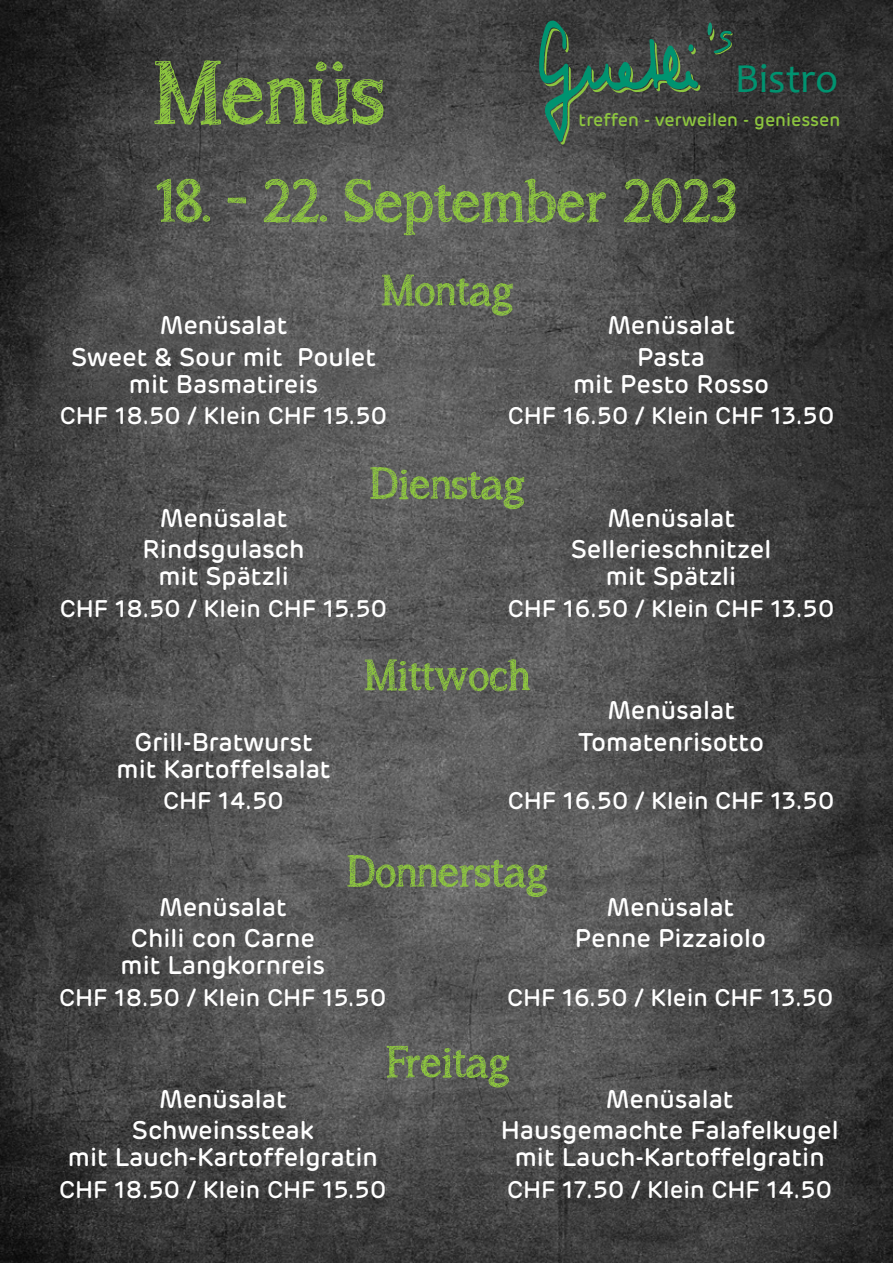
<style>
.page{position:relative;width:893px;height:1263px;background:#fff}
.page>*{position:absolute;margin:0;border:0;box-sizing:border-box;transform-origin:0 0}
.t1{font:108px "asongforjennifer";color:#8dc63f}
.t2{font:72px "asongforjennifer";color:#8dc63f}
.t3{font:52.5px "asongforjennifer";color:#8dc63f}
.t4{font:41.55px "Candara";color:#009370}
.t5{font:500 25.5px/31.5px "Rubrik";color:#fff;text-align:center}
.t6{font:500 24px "Rubrik";color:#fff}
.t7{font:500 18px "Rubrik";color:#8dc63f}
</style>
<div class="page">
<img style="left:0;top:0;width:893px;height:1263px">
<svg style="left:539px;top:21px;width:161px;height:124px;background:#3b5449"></svg>
<svg style="left:707px;top:22px;width:25px;height:32px"></svg>
<h1 class="t1" style="left:154px;top:35px;width:232px">Menüs</h1>
<h3 class="t4" style="left:735px;top:52px;width:105px">Bistro</h3>
<p class="t7" style="left:579px;top:109px;width:263px">treffen - verweilen - geniessen</p>
<h2 class="t2" style="left:156px;top:163px;width:582px">18. - 22. September 2023</h2>
<h3 class="t3" style="left:382px;top:262px;width:133px">Montag</h3>
<p class="t5" style="left:71px;top:310px;width:306px">Menüsalat<br>Sweet &amp; Sour mit Poulet</p>
<p class="t5" style="left:129px;top:368px;width:191px">mit Basmatireis</p>
<p class="t6" style="left:60px;top:401px;width:329px">CHF 18.50 / Klein CHF 15.50</p>
<p class="t5" style="left:607px;top:310px;width:129px">Menüsalat<br>Pasta</p>
<p class="t5" style="left:573px;top:368px;width:198px">mit Pesto Rosso</p>
<p class="t6" style="left:508px;top:401px;width:328px">CHF 16.50 / Klein CHF 13.50</p>
<h3 class="t3" style="left:370px;top:455px;width:156px">Dienstag</h3>
<p class="t5" style="left:143px;top:502px;width:163px">Menüsalat<br>Rindsgulasch</p>
<p class="t5" style="left:158px;top:561px;width:132px">mit Spätzli</p>
<p class="t6" style="left:60px;top:594px;width:329px">CHF 18.50 / Klein CHF 15.50</p>
<p class="t5" style="left:571px;top:502px;width:202px">Menüsalat<br>Sellerieschnitzel</p>
<p class="t5" style="left:606px;top:561px;width:132px">mit Spätzli</p>
<p class="t6" style="left:508px;top:594px;width:328px">CHF 16.50 / Klein CHF 13.50</p>
<p class="t5" style="left:117px;top:728px;width:215px;line-height:27px">Grill-Bratwurst mit Kartoffelsalat</p>
<p class="t6" style="left:163px;top:786px;width:122px">CHF 14.50</p>
<h3 class="t3" style="left:365px;top:647px;width:167px">Mittwoch</h3>
<p class="t5" style="left:578px;top:695px;width:188px">Menüsalat<br>Tomatenrisotto</p>
<p class="t6" style="left:508px;top:786px;width:328px">CHF 16.50 / Klein CHF 13.50</p>
<h3 class="t3" style="left:347px;top:843px;width:202px">Donnerstag</h3>
<p class="t5" style="left:131px;top:891px;width:186px">Menüsalat<br>Chili con Carne</p>
<p class="t5" style="left:121px;top:950px;width:206px">mit Langkornreis</p>
<p class="t6" style="left:59px;top:983px;width:329px">CHF 18.50 / Klein CHF 15.50</p>
<p class="t5" style="left:575px;top:891px;width:193px">Menüsalat<br>Penne Pizzaiolo</p>
<p class="t6" style="left:507px;top:983px;width:328px">CHF 16.50 / Klein CHF 13.50</p>
<h3 class="t3" style="left:385px;top:1034px;width:126px">Freitag</h3>
<p class="t5" style="left:132px;top:1083px;width:183px">Menüsalat<br>Schweinssteak</p>
<p class="t5" style="left:68px;top:1142px;width:311px">mit Lauch-Kartoffelgratin</p>
<p class="t6" style="left:59px;top:1174px;width:329px">CHF 18.50 / Klein CHF 15.50</p>
<p class="t5" style="left:501px;top:1083px;width:339px">Menüsalat<br>Hausgemachte Falafelkugel</p>
<p class="t5" style="left:515px;top:1142px;width:311px">mit Lauch-Kartoffelgratin</p>
<p class="t6" style="left:507px;top:1174px;width:327px">CHF 17.50 / Klein CHF 14.50</p>
</div>
